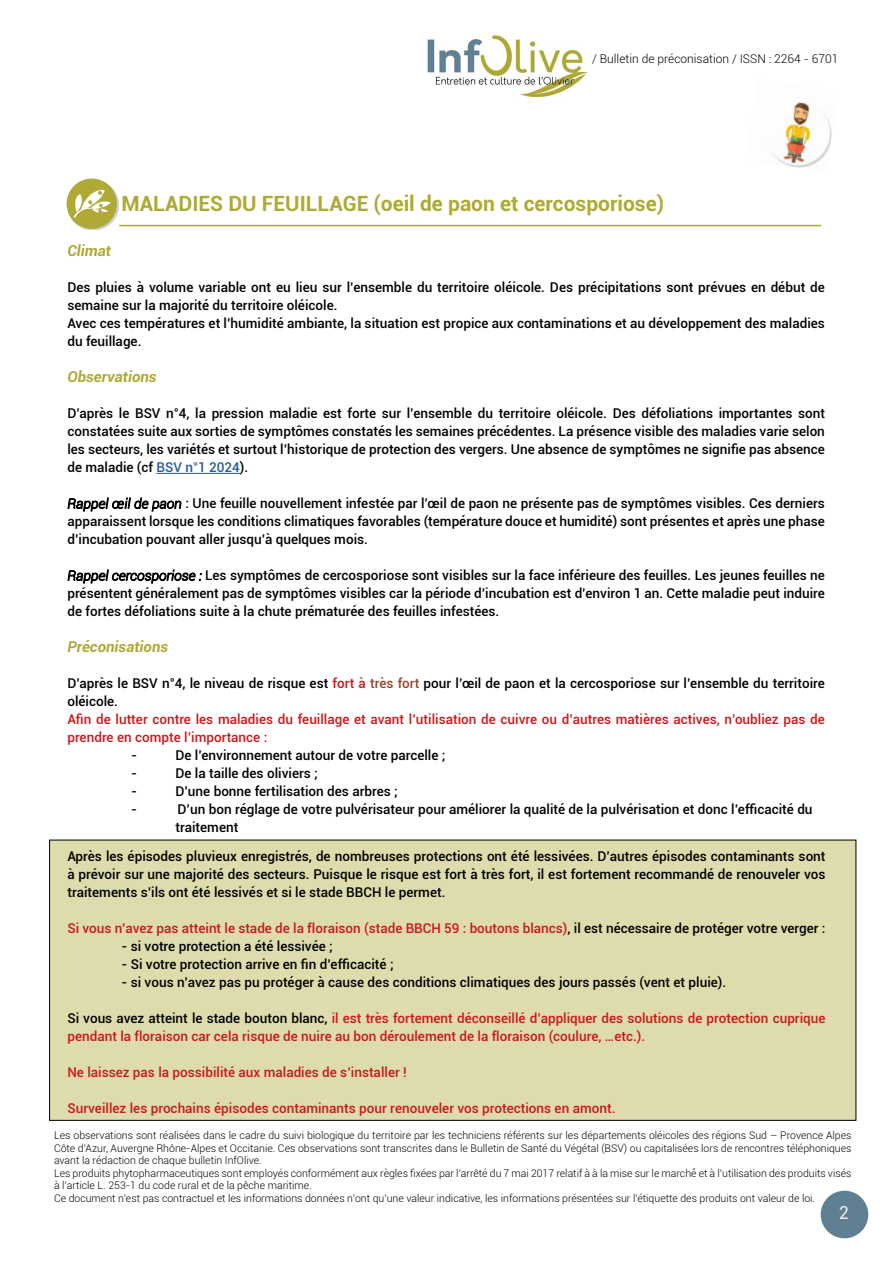
<style>
.page{position:relative;width:893px;height:1263px;background:#fff}
.page>*{position:absolute;margin:0;border:0;box-sizing:border-box;transform-origin:0 0}
.t1{font:700 21px "Roboto";color:#afaa35}
.t2{font:18px "Roboto";color:#ebebeb}
.t3{font:italic 700 15px "Roboto";color:#afaa35}
.t4{font:500 13.5px/18px "Roboto";color:#000;text-align:justify}
.t5{font:500 13.5px/18px "Roboto";color:#cd1719}
.t6{font:300 12px "Roboto";color:#000}
.t7{font:300 10.5px/12.6px "Roboto";color:#000}
.s1{color:#275b9b}
.s2{font-weight:300;font-style:italic}
.s3{color:#cd1719}
.s4{color:#92442e}
.s5{color:#000}
</style>
<div class="page">
<div style="left:821px;top:1191px;width:47px;height:47px;background:#5f7f93;border-radius:50%"></div>
<img style="left:427px;top:35px;width:161px;height:62px">
<img style="left:773px;top:102px;width:59px;height:66px">
<div style="left:50px;top:840px;width:806px;height:280px;background:#dedcac"></div>
<hr style="left:157px;top:473px;width:83px;height:1px;background:#275b9b">
<div style="left:68px;top:179px;width:50px;height:51px;background:#bebebe;opacity:.75"></div>
<div style="left:67px;top:179px;width:50px;height:50px;background:#afaa35;border-radius:50%"></div>
<svg style="left:73px;top:189px;width:38px;height:29px"></svg>
<hr style="left:119px;top:225px;width:702px;height:1px;background:#afaa35">
<p class="t6" style="left:592px;top:50px;width:248px">/ Bulletin de préconisation / ISSN : 2264 - 6701</p>
<h1 class="t1" style="left:121px;top:189px;width:544px">MALADIES DU FEUILLAGE (oeil de paon et cercosporiose)</h1>
<p class="t3" style="left:67px;top:240px;width:45px">Climat</p>
<p class="t4" style="left:67px;top:278px;width:759px;text-align:left">Des pluies à volume variable ont eu lieu sur l’ensemble du territoire oléicole. Des précipitations sont prévues en début de semaine sur la majorité du territoire oléicole.<br>Avec ces températures et l’humidité ambiante, la situation est propice aux contaminations et au développement des maladies du feuillage.</p>
<p class="t3" style="left:67px;top:366px;width:91px">Observations</p>
<p class="t4" style="left:67px;top:404px;width:759px">D’après le BSV n°4, la pression maladie est forte sur l’ensemble du territoire oléicole. Des défoliations importantes sont constatées suite aux sorties de symptômes constatés les semaines précédentes. La présence visible des maladies varie selon les secteurs, les variétés et surtout l’historique de protection des vergers. Une absence de symptômes ne signifie pas absence de maladie (cf <span class="s1">BSV n°1 2024</span>).</p>
<p class="t4" style="left:67px;top:494px;width:759px"><span class="s2">Rappel œil de paon</span> : Une feuille nouvellement infestée par l’œil de paon ne présente pas de symptômes visibles. Ces derniers apparaissent lorsque les conditions climatiques favorables (température douce et humidité) sont présentes et après une phase d’incubation pouvant aller jusqu’à quelques mois.</p>
<p class="t4" style="left:67px;top:566px;width:759px"><span class="s2">Rappel cercosporiose :</span> Les symptômes de cercosporiose sont visibles sur la face inférieure des feuilles. Les jeunes feuilles ne présentent généralement pas de symptômes visibles car la période d’incubation est d’environ 1 an. Cette maladie peut induire de fortes défoliations suite à la chute prématurée des feuilles infestées.</p>
<p class="t3" style="left:67px;top:636px;width:102px">Préconisations</p>
<p class="t4" style="left:67px;top:674px;width:759px">D’après le BSV n°4, le niveau de risque est <span class="s3">fort à</span> <span class="s4">très fort</span> pour l’œil de paon et la cercosporiose sur l’ensemble du territoire oléicole.</p>
<p class="t5" style="left:67px;top:710px;width:759px">Afin de lutter contre les maladies du feuillage et avant l’utilisation de cuivre ou d’autres matières actives, n’oubliez pas de prendre en compte l’importance :</p>
<p class="t4" style="left:131px;top:746px;width:7px">-</p>
<p class="t4" style="left:175px;top:746px;width:272px">De l’environnement autour de votre parcelle ;</p>
<p class="t4" style="left:131px;top:764px;width:7px">-</p>
<p class="t4" style="left:175px;top:764px;width:144px">De la taille des oliviers ;</p>
<p class="t4" style="left:131px;top:782px;width:7px">-</p>
<p class="t4" style="left:175px;top:782px;width:224px">D’une bonne fertilisation des arbres ;</p>
<p class="t4" style="left:131px;top:800px;width:7px">-</p>
<p class="t4" style="left:175px;top:800px;width:639px">D’un bon réglage de votre pulvérisateur pour améliorer la qualité de la pulvérisation et donc l’efficacité du traitement</p>
<p class="t4" style="left:67px;top:846px;width:760px">Après les épisodes pluvieux enregistrés, de nombreuses protections ont été lessivées. D’autres épisodes contaminants sont à prévoir sur une majorité des secteurs. Puisque le risque est fort à très fort, il est fortement recommandé de renouveler vos traitements s’ils ont été lessivés et si le stade BBCH le permet.</p>
<p class="t5" style="left:67px;top:918px;width:760px">Si vous n’avez pas atteint le stade de la floraison (stade BBCH 59 : boutons blancs)<span class="s5">, il est nécessaire de protéger votre verger :</span></p>
<p class="t4" style="left:121px;top:936px;width:213px">- si votre protection a été lessivée ;</p>
<p class="t4" style="left:121px;top:954px;width:274px">- Si votre protection arrive en fin d’efficacité ;</p>
<p class="t4" style="left:121px;top:972px;width:606px">- si vous n’avez pas pu protéger à cause des conditions climatiques des jours passés (vent et pluie).</p>
<p class="t5" style="left:67px;top:1008px;width:760px"><span class="s5">Si vous avez atteint le stade bouton blanc,</span> il est très fortement déconseillé d’appliquer des solutions de protection cuprique pendant la floraison car cela risque de nuire au bon déroulement de la floraison (coulure, …etc.).</p>
<p class="t5" style="left:67px;top:1062px;width:341px">Ne laissez pas la possibilité aux maladies de s’installer !</p>
<p class="t5" style="left:67px;top:1098px;width:550px">Surveillez les prochains épisodes contaminants pour renouveler vos protections en amont.</p>
<p class="t7" style="left:54px;top:1129px;width:799px">Les observations sont réalisées dans le cadre du suivi biologique du territoire par les techniciens référents sur les départements oléicoles des régions Sud – Provence Alpes Côte d’Azur, Auvergne Rhône-Alpes et Occitanie. Ces observations sont transcrites dans le Bulletin de Santé du Végétal (BSV) ou capitalisées lors de rencontres téléphoniques avant la rédaction de chaque bulletin InfOlive.<br>Les produits phytopharmaceutiques sont employés conformément aux règles fixées par l’arrêté du 7 mai 2017 relatif à à la mise sur le marché́et à l’utilisation des produits visés à l’article L. 253-1 du code rural et de la pêche maritime.<br>Ce document n’est pas contractuel et les informations données n’ont qu’une valeur indicative, les informations présentées sur l’étiquette des produits ont valeur de loi.</p>
<h2 class="t2" style="left:839px;top:1200px;width:12px">2</h2>
</div>
